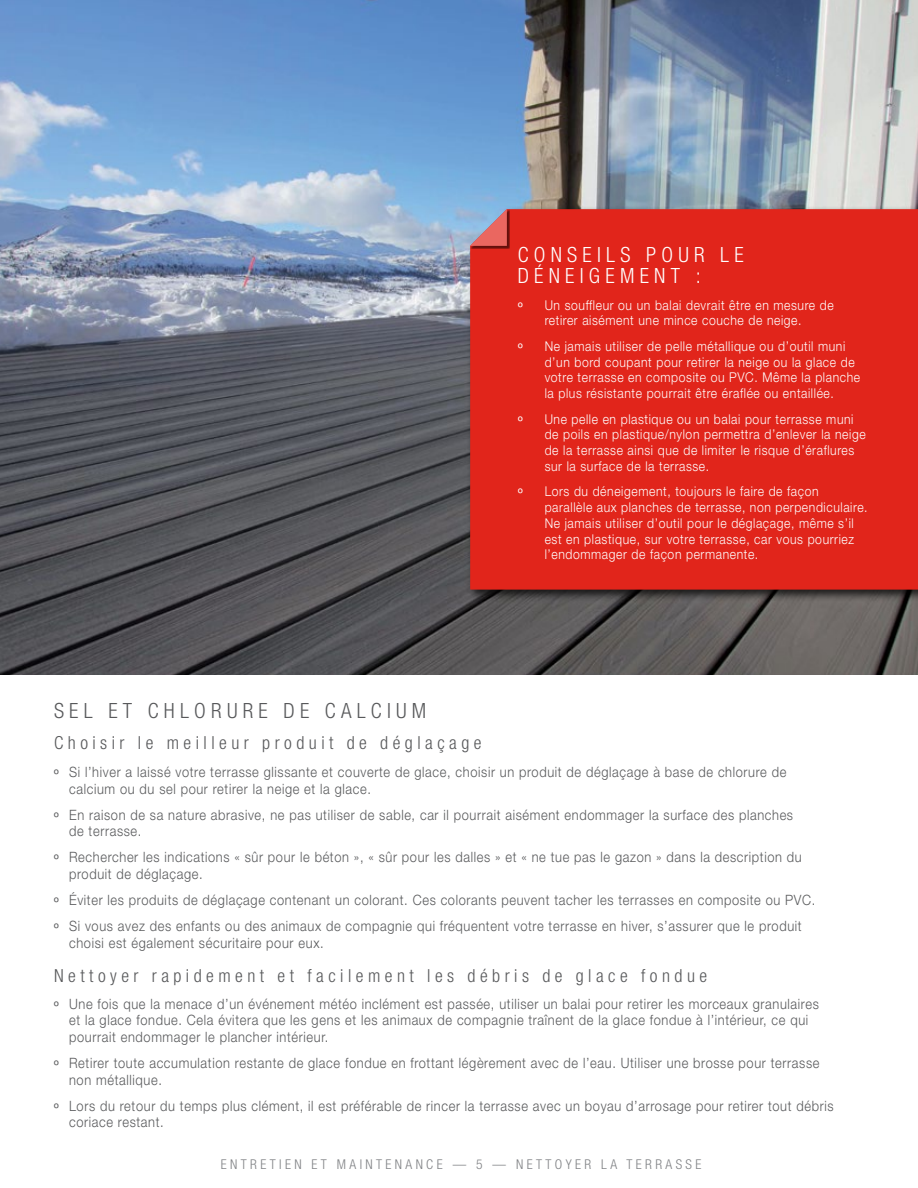
<style>
.page{position:relative;width:918px;height:1188px;background:#fff}
.page>*{position:absolute;margin:0;border:0;box-sizing:border-box;transform-origin:0 0}
.t1{font:300 condensed 21px/21px "Helvetica Neue LT Std";letter-spacing:.25em;color:#fff}
.t2{font:300 condensed 21px "Helvetica Neue LT Std";letter-spacing:.25em;color:#58595b}
.t3{font:300 condensed 18px "Helvetica Neue LT Std";letter-spacing:.25em;color:#58595b}
.t4{font:15px "Helvetica Neue LT Std";color:#fff;scale:.9 1}
.t5{font:300 14.25px/16.5px "Helvetica Neue LT Std";letter-spacing:.05em;color:#58595b;scale:.9 1}
.t6{font:300 13.5px/15.8px "Helvetica Neue LT Std";letter-spacing:.05em;color:#fff;scale:.9 1}
.t7{font:300 condensed 13.5px "Helvetica Neue LT Std";letter-spacing:.25em;color:#808285}
.s1{font-weight:400;font-size:15px}
</style>
<div class="page">
<img style="left:0;top:0;width:918px;height:675px">
<div style="left:467px;top:206px;width:451px;height:396px;background:#000;opacity:.75"></div>
<div style="left:470px;top:209px;width:448px;height:381px;background:#e1251b"></div>
<div style="left:470px;top:209px;width:40px;height:40px;background:#6d110d"></div>
<svg style="left:470px;top:209px;width:37px;height:37px"></svg>
<h1 class="t1" style="left:518px;top:244px;width:228px">CONSEILS POUR LE<br>DÉNEIGEMENT :</h1>
<p class="t4" style="left:518px;top:298px;width:7px">º</p>
<p class="t6" style="left:545px;top:297px;width:323px">Un souffleur ou un balai devrait être en mesure de retirer aisément une mince couche de neige.</p>
<p class="t4" style="left:518px;top:340px;width:7px">º</p>
<p class="t6" style="left:545px;top:338px;width:352px">Ne jamais utiliser de pelle métallique ou d’outil muni d’un bord coupant pour retirer la neige ou la glace de votre terrasse en composite ou PVC. Même la planche la plus résistante pourrait être éraflée ou entaillée.</p>
<p class="t4" style="left:518px;top:412px;width:7px">º</p>
<p class="t6" style="left:545px;top:411px;width:358px">Une pelle en plastique ou un balai pour terrasse muni de poils en plastique/nylon permettra d’enlever la neige de la terrasse ainsi que de limiter le risque d’éraflures sur la surface de la terrasse.</p>
<p class="t4" style="left:518px;top:485px;width:7px">º</p>
<p class="t6" style="left:545px;top:483px;width:360px">Lors du déneigement, toujours le faire de façon parallèle aux planches de terrasse, non perpendiculaire.<br>Ne jamais utiliser d’outil pour le déglaçage, même s’il est en plastique, sur votre terrasse, car vous pourriez l’endommager de façon permanente.</p>
<h1 class="t2" style="left:54px;top:699px;width:374px">SEL ET CHLORURE DE CALCIUM</h1>
<p class="t3" style="left:54px;top:732px;width:429px">Choisir le meilleur produit de déglaçage</p>
<p class="t5" style="left:69px;top:763px;width:799px;text-indent:-15px"><span class="s1">º</span> Si l’hiver a laissé votre terrasse glissante et couverte de glace, choisir un produit de déglaçage à base de chlorure de calcium ou du sel pour retirer la neige et la glace.</p>
<p class="t5" style="left:69px;top:806px;width:806px;text-indent:-15px"><span class="s1">º</span> En raison de sa nature abrasive, ne pas utiliser de sable, car il pourrait aisément endommager la surface des planches de terrasse.</p>
<p class="t5" style="left:69px;top:849px;width:816px;text-indent:-15px"><span class="s1">º</span> Rechercher les indications « sûr pour le béton », « sûr pour les dalles » et « ne tue pas le gazon » dans la description du produit de déglaçage.</p>
<p class="t5" style="left:54px;top:887px;width:848px;line-height:26.2px"><span class="s1">º</span> Éviter les produits de déglaçage contenant un colorant. Ces colorants peuvent tacher les terrasses en composite ou PVC. <span class="s1">º</span> Si vous avez des enfants ou des animaux de compagnie qui fréquentent votre terrasse en hiver, s’assurer que le produit</p>
<p class="t5" style="left:69px;top:934px;width:284px">choisi est également sécuritaire pour eux.</p>
<p class="t3" style="left:54px;top:966px;width:655px">Nettoyer rapidement et facilement les débris de glace fondue</p>
<p class="t5" style="left:69px;top:995px;width:835px;text-indent:-15px"><span class="s1">º</span> Une fois que la menace d’un événement météo inclément est passée, utiliser un balai pour retirer les morceaux granulaires et la glace fondue. Cela évitera que les gens et les animaux de compagnie traînent de la glace fondue à l’intérieur, ce qui pourrait endommager le plancher intérieur.</p>
<p class="t5" style="left:69px;top:1054px;width:835px;text-indent:-15px"><span class="s1">º</span> Retirer toute accumulation restante de glace fondue en frottant légèrement avec de l’eau. Utiliser une brosse pour terrasse non métallique.</p>
<p class="t5" style="left:69px;top:1097px;width:851px;text-indent:-15px"><span class="s1">º</span> Lors du retour du temps plus clément, il est préférable de rincer la terrasse avec un boyau d’arrosage pour retirer tout débris coriace restant.</p>
<p class="t7" style="left:221px;top:1156px;width:482px">ENTRETIEN ET MAINTENANCE — 5 — NETTOYER LA TERRASSE</p>
</div>
